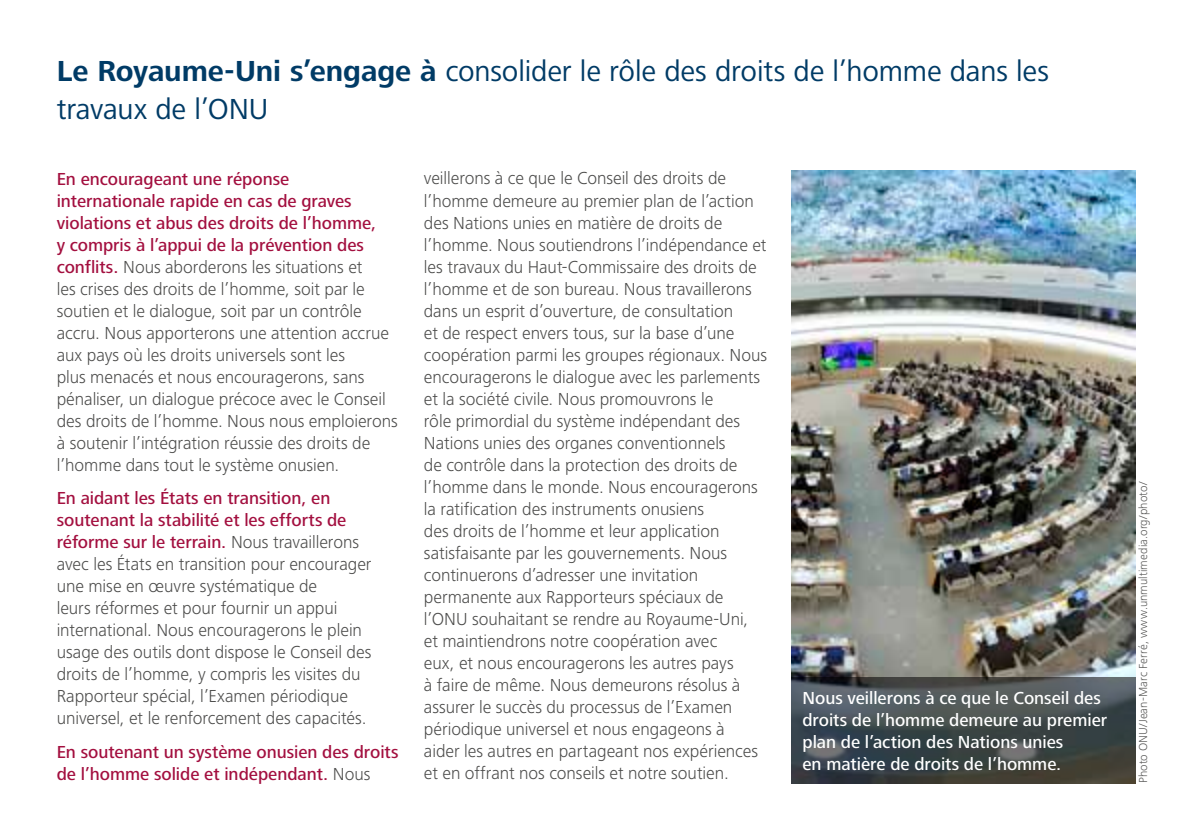
<style>
.page{position:relative;width:1191px;height:840px;background:#fff}
.page>*{position:absolute;margin:0;border:0;box-sizing:border-box;transform-origin:0 0}
.t1{font:30px/38px "Frutiger Next LT";letter-spacing:-.005em;color:#003b66}
.t2{font:300 18px/22px "Frutiger Next LT";letter-spacing:-.005em;color:#4b4b4a}
.t3{font:500 18px/22px "Frutiger Next LT";color:#fff}
.t4{font:500 18px/22px "Frutiger Next LT";color:#a30f3f}
.t5{font:300 12px "Frutiger Next LT";letter-spacing:.01em;color:#575756}
.s1{font-weight:700}
.s2{font-weight:500;color:#a30f3f}
.s3{font-weight:300;color:#4b4b4a}
</style>
<div class="page">
<img style="left:791px;top:170px;width:344px;height:506px">
<svg style="left:791px;top:676px;width:344px;height:106px;background:#434b4d"></svg>
<h1 class="t1" style="left:57px;top:52px;width:993px"><span class="s1">Le Royaume-Uni s’engage à</span> consolider le rôle des droits de l’homme dans les travaux de l’ONU</h1>
<p class="t2" style="left:57px;top:167px;width:342px"><span class="s2">En encourageant une réponse internationale rapide en cas de graves violations et abus des droits de l’homme,<br>y compris à l’appui de la prévention des conflits.</span> Nous aborderons les situations et<br>les crises des droits de l’homme, soit par le soutien et le dialogue, soit par un contrôle accru. Nous apporterons une attention accrue aux pays où les droits universels sont les<br>plus menacés et nous encouragerons, sans pénaliser, un dialogue précoce avec le Conseil des droits de l’homme. Nous nous emploierons à soutenir l’intégration réussie des droits de l’homme dans tout le système onusien.</p>
<p class="t2" style="left:57px;top:487px;width:316px"><span class="s2">En aidant les États en transition, en soutenant la stabilité et les efforts de réforme sur le terrain.</span> Nous travaillerons avec les États en transition pour encourager une mise en œuvre systématique de<br>leurs réformes et pour fournir un appui international. Nous encouragerons le plein usage des outils dont dispose le Conseil des droits de l’homme, y compris les visites du Rapporteur spécial, l’Examen périodique universel, et le renforcement des capacités.</p>
<p class="t4" style="left:57px;top:740px;width:343px">En soutenant un système onusien des droits de l’homme solide et indépendant. <span class="s3">Nous</span></p>
<p class="t2" style="left:424px;top:167px;width:345px">veillerons à ce que le Conseil des droits de l’homme demeure au premier plan de l’action des Nations unies en matière de droits de l’homme. Nous soutiendrons l’indépendance et les travaux du Haut-Commissaire des droits de l’homme et de son bureau. Nous travaillerons dans un esprit d’ouverture, de consultation<br>et de respect envers tous, sur la base d’une coopération parmi les groupes régionaux. Nous encouragerons le dialogue avec les parlements et la société civile. Nous promouvrons le<br>rôle primordial du système indépendant des Nations unies des organes conventionnels<br>de contrôle dans la protection des droits de l’homme dans le monde. Nous encouragerons la ratification des instruments onusiens<br>des droits de l’homme et leur application satisfaisante par les gouvernements. Nous continuerons d’adresser une invitation permanente aux Rapporteurs spéciaux de l’ONU souhaitant se rendre au Royaume-Uni,<br>et maintiendrons notre coopération avec<br>eux, et nous encouragerons les autres pays<br>à faire de même. Nous demeurons résolus à assurer le succès du processus de l’Examen périodique universel et nous engageons à<br>aider les autres en partageant nos expériences et en offrant nos conseils et notre soutien.</p>
<p class="t3" style="left:802px;top:687px;width:306px">Nous veillerons à ce que le Conseil des droits de l’homme demeure au premier plan de l’action des Nations unies<br>en matière de droits de l’homme.</p>
<p class="t5" style="left:1136px;top:782px;width:303px;rotate:-90deg">Photo ONU/Jean-Marc Ferré, www.unmultimedia.org/photo/</p>
</div>
